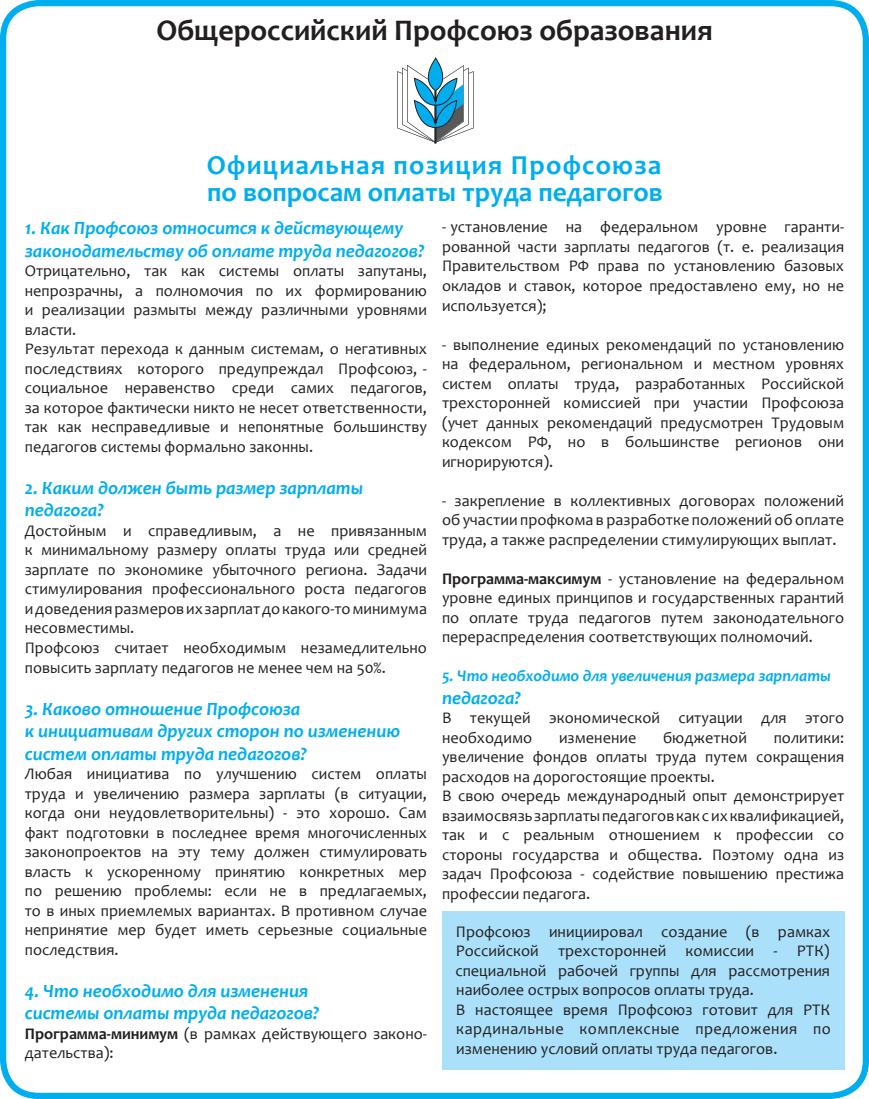
<style>
.page{position:relative;width:869px;height:1099px;background:#fff}
.page>*{position:absolute;margin:0;border:0;box-sizing:border-box;transform-origin:0 0}
.t1{font:700 30px "Candara";color:#231f20}
.t2{font:700 27.5px/27.5px "Candara";color:#00aeef}
.t3{font:italic 700 18.75px/22.5px "Candara";color:#00aeef}
.t4{font:16.25px/19.5px "Candara";color:#231f20;text-align:justify}
.t5{font:italic 700 16.25px "Candara";color:#00aeef}
.s1{font-weight:700}
</style>
<div class="page">
<div style="left:442px;top:910px;width:401px;height:159px;background:#aae0f9"></div>
<div style="left:0;top:0;width:868px;height:1098px;border:6px solid #00aeef;border-radius:35px"></div>
<svg style="left:397px;top:57px;width:76px;height:87px"></svg>
<p class="t1" style="left:156px;top:12px;width:557px">Общероссийский Профсоюз образования</p>
<p class="t2" style="left:207px;top:151px;width:457px">Официальная позиция Профсоюза по вопросам оплаты труда педагогов</p>
<p class="t3" style="left:25px;top:217px;width:401px">1. Как Профсоюз относится к действующему законодательству об оплате труда педагогов?</p>
<p class="t4" style="left:25px;top:261px;width:403px">Отрицательно, так как системы оплаты запутаны, непрозрачны, а полномочия по их формированию и реализации размыты между различными уровнями власти.</p>
<p class="t4" style="left:25px;top:339px;width:403px">Результат перехода к данным системам, о негативных последствиях которого предупреждал Профсоюз, - социальное неравенство среди самих педагогов, за которое фактически никто не несет ответственности, так как несправедливые и непонятные большинству педагогов системы формально законны.</p>
<p class="t3" style="left:25px;top:476px;width:339px">2. Каким должен быть размер зарплаты педагога?</p>
<p class="t4" style="left:25px;top:520px;width:403px">Достойным и справедливым, а не привязанным к минимальному размеру оплаты труда или средней зарплате по экономике убыточного региона. Задачи стимулирования профессионального роста педагогов и доведения размеров их зарплат до какого-то минимума несовместимы.</p>
<p class="t4" style="left:25px;top:637px;width:403px">Профсоюз считает необходимым незамедлительно повысить зарплату педагогов не менее чем на 50%.</p>
<p class="t3" style="left:25px;top:697px;width:376px">3. Каково отношение Профсоюза<br>к инициативам других сторон по изменению систем оплаты труда педагогов?</p>
<p class="t4" style="left:25px;top:763px;width:403px">Любая инициатива по улучшению систем оплаты труда и увеличению размера зарплаты (в ситуации, когда они неудовлетворительны) - это хорошо. Сам факт подготовки в последнее время многочисленных законопроектов на эту тему должен стимулировать власть к ускоренному принятию конкретных мер по решению проблемы: если не в предлагаемых, то в иных приемлемых вариантах. В противном случае непринятие мер будет иметь серьезные социальные последствия.</p>
<p class="t3" style="left:25px;top:979px;width:296px">4. Что необходимо для изменения системы оплаты труда педагогов?</p>
<p class="t4" style="left:25px;top:1023px;width:403px"><span class="s1">Программа-минимум</span> (в рамках действующего законо&shy;дательства):</p>
<p class="t4" style="left:442px;top:217px;width:403px">- установление на федеральном уровне гаранти&shy;рованной части зарплаты педагогов (т. е. реализация Правительством РФ права по установлению базовых окладов и ставок, которое предоставлено ему, но не используется);</p>
<p class="t4" style="left:442px;top:334px;width:403px">- выполнение единых рекомендаций по установлению на федеральном, региональном и местном уровнях систем оплаты труда, разработанных Российской трехсторонней комиссией при участии Профсоюза (учет данных рекомендаций предусмотрен Трудовым кодексом РФ, но в большинстве регионов они игнорируются).</p>
<p class="t4" style="left:442px;top:490px;width:403px">- закрепление в коллективных договорах положений об участии профкома в разработке положений об оплате труда, а также распределении стимулирующих выплат.</p>
<p class="t4" style="left:442px;top:568px;width:403px"><span class="s1">Программа-максимум</span> - установление на федеральном уровне единых принципов и государственных гарантий по оплате труда педагогов путем законодательного перераспределения соответствующих полномочий.</p>
<p class="t5" style="left:442px;top:665px;width:390px">5. Что необходимо для увеличения размера зарплаты</p>
<p class="t3" style="left:442px;top:686px;width:81px">педагога?</p>
<p class="t4" style="left:442px;top:708px;width:403px">В текущей экономической ситуации для этого необходимо</p>
<p class="t4" style="left:558px;top:727px;width:79px">изменение</p>
<p class="t4" style="left:663px;top:727px;width:85px">бюджетной</p>
<p class="t4" style="left:442px;top:727px;width:403px;text-indent:331px">политики: увеличение фондов оплаты труда путем сокращения расходов на дорогостоящие проекты.</p>
<p class="t4" style="left:442px;top:786px;width:403px">В свою очередь международный опыт демонстрирует взаимосвязь зарплаты педагогов как с их квалификацией, так и с реальным отношением к профессии со стороны государства и общества. Поэтому одна из задач Профсоюза - содействие повышению престижа профессии педагога.</p>
<p class="t4" style="left:455px;top:921px;width:376px">Профсоюз инициировал создание (в рамках Российской трехсторонней комиссии - РТК) специальной рабочей группы для рассмотрения наиболее острых вопросов оплаты труда.</p>
<p class="t4" style="left:455px;top:999px;width:376px">В настоящее время Профсоюз готовит для РТК кардинальные комплексные предложения по изменению условий оплаты труда педагогов.</p>
</div>
